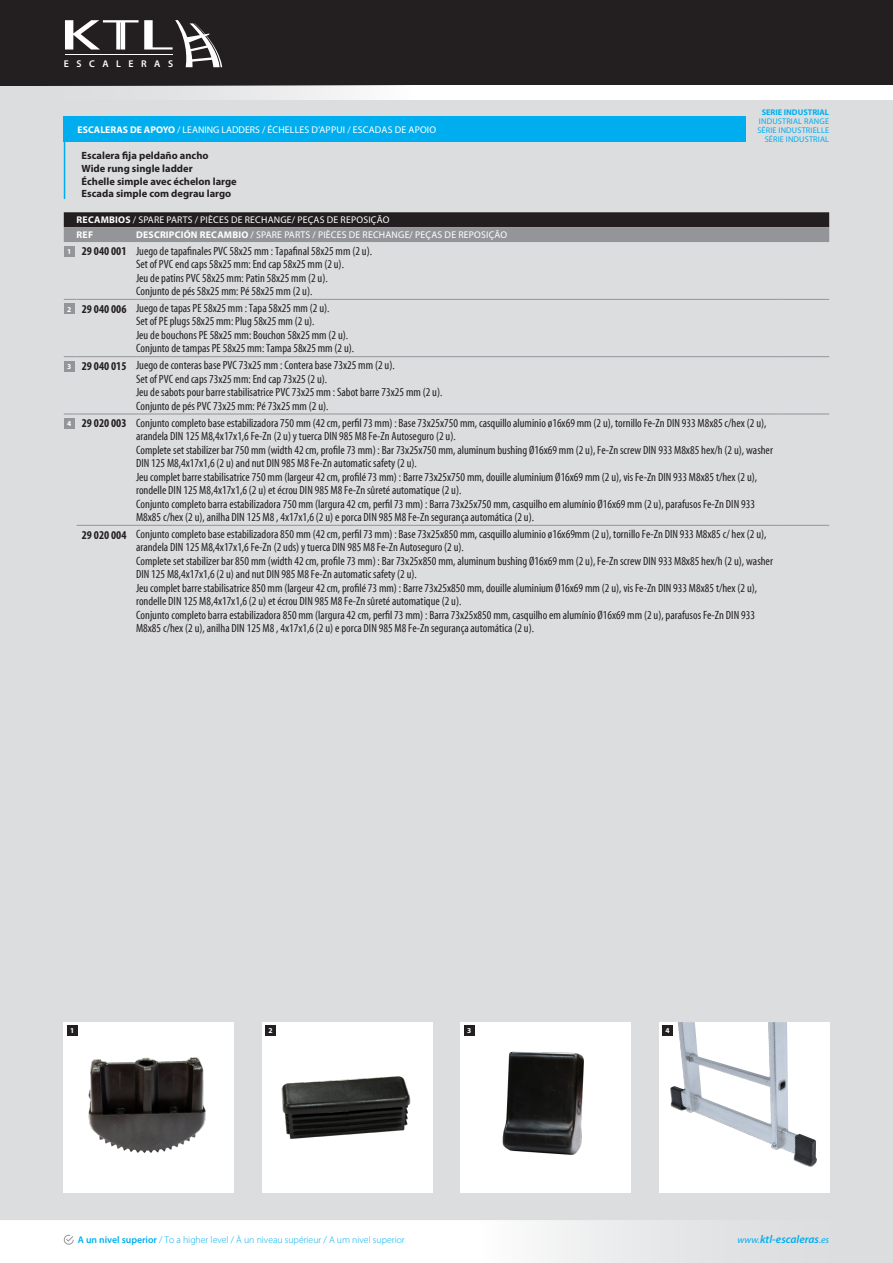
<style>
.page{position:relative;width:893px;height:1263px;background:#fff}
.page>*{position:absolute;margin:0;border:0;box-sizing:border-box;transform-origin:0 0}
.t1{font:condensed 12px/13.5px "Myriad";color:#231f20}
.t2{font:700 condensed 12px "Myriad Pro";color:#231f20}
.t3{font:italic 600 11.25px "Myriad Pro";color:#00aeef}
.t4{font:700 10.5px "Myriad Pro";color:#231f20}
.t5{font:600 9.9px "Myriad Pro";letter-spacing:.765em;color:#fff}
.t6{font:9.75px "Myriad Pro";letter-spacing:.02em;color:#fff}
.t7{font:300 9.75px "Myriad Pro";color:#00aeef}
.t8{font:700 9.75px "Myriad Pro";color:#fff}
.t9{font:8.25px "Myriad Pro";letter-spacing:.02em;color:#00aeef}
.t10{font:700 8.25px "Myriad Pro";color:#00aeef}
.t11{font:700 7.5px "Myriad Pro";color:#fff}
.s1{font-weight:700}
.s2{font-weight:600}
.s3{font-weight:400;font-size:9.75px}
</style>
<div class="page">
<div style="left:0;top:85px;width:893px;height:1178px;background:#dcdddf"></div>
<div style="left:0;top:1221px;width:893px;height:42px;background:linear-gradient(to right,#fff,#dfe0e2)"></div>
<svg style="left:64px;top:1235px;width:10px;height:10px"></svg>
<svg style="left:64px;top:212px;width:765px;height:30px;background:#5c5b5d"></svg>
<svg style="left:64px;top:299px;width:13px;height:1px"></svg>
<svg style="left:64px;top:356px;width:13px;height:1px"></svg>
<hr style="left:77px;top:356px;width:59px;height:1px;background:#939598">
<hr style="left:136px;top:356px;width:642px;height:1px;background:#939598">
<hr style="left:778px;top:356px;width:51px;height:1px;background:#939598">
<svg style="left:64px;top:414px;width:13px;height:1px"></svg>
<hr style="left:77px;top:299px;width:59px;height:1px;background:#939598">
<hr style="left:136px;top:299px;width:642px;height:1px;background:#939598">
<hr style="left:778px;top:299px;width:51px;height:1px;background:#939598">
<hr style="left:77px;top:414px;width:59px;height:1px;background:#939598">
<hr style="left:136px;top:414px;width:642px;height:1px;background:#939598">
<hr style="left:77px;top:525px;width:59px;height:1px;background:#939598">
<hr style="left:136px;top:525px;width:642px;height:1px;background:#939598">
<hr style="left:778px;top:414px;width:51px;height:1px;background:#939598">
<hr style="left:778px;top:525px;width:51px;height:1px;background:#939598">
<div style="left:64px;top:246px;width:10px;height:11px;background:#939598"></div>
<div style="left:64px;top:304px;width:10px;height:10px;background:#939598"></div>
<div style="left:64px;top:361px;width:10px;height:11px;background:#939598"></div>
<div style="left:64px;top:418px;width:10px;height:11px;background:#939598"></div>
<div style="left:0;top:0;width:893px;height:85px;background:#231f20"></div>
<svg style="left:65px;top:20px;width:157px;height:47px"></svg>
<img style="left:64px;top:1022px;width:170px;height:170px">
<div style="left:67px;top:1025px;width:11px;height:11px;background:#231f20"></div>
<img style="left:262px;top:1022px;width:170px;height:170px">
<div style="left:265px;top:1025px;width:11px;height:11px;background:#231f20"></div>
<img style="left:461px;top:1022px;width:170px;height:170px">
<div style="left:464px;top:1025px;width:10px;height:11px;background:#231f20"></div>
<div style="left:659px;top:1022px;width:170px;height:170px;background:#fff"></div>
<img style="left:670px;top:1022px;width:147px;height:145px">
<div style="left:662px;top:1025px;width:11px;height:11px;background:#231f20"></div>
<div style="left:64px;top:116px;width:682px;height:26px;background:#00aeef"></div>
<hr style="left:64px;top:134px;width:1px;height:65px;background:#00aeef">
<svg style="left:0;top:85px;width:893px;height:15px;fill:#fff"></svg>
<p class="t5" style="left:64px;top:57px;width:111px">ESCALERAS</p>
<p class="t6" style="left:78px;top:124px;width:360px"><span class="s1">ESCALERAS DE APOYO</span> / LEANING LADDERS / ÉCHELLES D’APPUI / ESCADAS DE APOIO</p>
<p class="t4" style="left:82px;top:149px;width:128px">Escalera fija peldaño ancho</p>
<p class="t4" style="left:82px;top:162px;width:113px">Wide rung single ladder</p>
<p class="t4" style="left:82px;top:174px;width:157px">Échelle simple avec échelon large</p>
<p class="t4" style="left:82px;top:187px;width:151px">Escada simple com degrau largo</p>
<p class="t6" style="left:77px;top:214px;width:314px"><span class="s1">RECAMBIOS</span> / SPARE PARTS / PIÈCES DE RECHANGE/ PEÇAS DE REPOSIÇÃO</p>
<p class="t8" style="left:77px;top:229px;width:18px">REF</p>
<p class="t6" style="left:136px;top:229px;width:373px"><span class="s1">DESCRIPCIÓN RECAMBIO</span> / SPARE PARTS / PIÈCES DE RECHANGE/ PEÇAS DE REPOSIÇÃO</p>
<p class="t10" style="left:762px;top:106px;width:69px">SERIE INDUSTRIAL</p>
<p class="t9" style="left:759px;top:116px;width:72px">INDUSTRIAL RANGE</p>
<p class="t9" style="left:757px;top:125px;width:73px">SÉRIE INDUSTRIELLE</p>
<p class="t9" style="left:765px;top:134px;width:66px">SÉRIE INDUSTRIAL</p>
<p class="t11" style="left:67px;top:247px;width:6px">1</p>
<p class="t2" style="left:82px;top:244px;width:46px">29 040 001</p>
<p class="t1" style="left:136px;top:244px;width:237px">Juego de tapafinales PVC 58x25 mm : Tapafinal 58x25 mm (2 u).</p>
<p class="t1" style="left:136px;top:258px;width:209px">Set of PVC end caps 58x25 mm: End cap 58x25 mm (2 u).</p>
<p class="t1" style="left:136px;top:271px;width:193px">Jeu de patins PVC 58x25 mm: Patin 58x25 mm (2 u).</p>
<p class="t1" style="left:136px;top:285px;width:178px">Conjunto de pés 58x25 mm: Pé 58x25 mm (2 u).</p>
<p class="t11" style="left:67px;top:304px;width:6px">2</p>
<p class="t2" style="left:82px;top:301px;width:46px">29 040 006</p>
<p class="t1" style="left:136px;top:302px;width:195px">Juego de tapas PE 58x25 mm : Tapa 58x25 mm (2 u).</p>
<p class="t1" style="left:136px;top:315px;width:180px">Set of PE plugs 58x25 mm: Plug 58x25 mm (2 u).</p>
<p class="t1" style="left:136px;top:329px;width:214px">Jeu de bouchons PE 58x25 mm: Bouchon 58x25 mm (2 u).</p>
<p class="t1" style="left:136px;top:342px;width:220px">Conjunto de tampas PE 58x25 mm: Tampa 58x25 mm (2 u).</p>
<p class="t11" style="left:67px;top:362px;width:6px">3</p>
<p class="t2" style="left:82px;top:358px;width:46px">29 040 015</p>
<p class="t1" style="left:136px;top:359px;width:260px">Juego de conteras base PVC 73x25 mm : Contera base 73x25 mm (2 u).</p>
<p class="t1" style="left:136px;top:373px;width:193px">Set of PVC end caps 73x25 mm: End cap 73x25 (2 u).</p>
<p class="t1" style="left:136px;top:386px;width:308px">Jeu de sabots pour barre stabilisatrice PVC 73x25 mm : Sabot barre 73x25 mm (2 u).</p>
<p class="t1" style="left:136px;top:400px;width:194px">Conjunto de pés PVC 73x25 mm: Pé 73x25 mm (2 u).</p>
<p class="t11" style="left:67px;top:419px;width:6px">4</p>
<p class="t2" style="left:82px;top:416px;width:46px">29 020 003</p>
<p class="t1" style="left:136px;top:416px;width:632px">Conjunto completo base estabilizadora 750 mm (42 cm, perfil 73 mm) : Base 73x25x750 mm, casquillo aluminio ø16x69 mm (2 u), tornillo Fe-Zn DIN 933 M8x85 c/hex (2 u), arandela DIN 125 M8,4x17x1,6 Fe-Zn (2 u) y tuerca DIN 985 M8 Fe-Zn Autoseguro (2 u).</p>
<p class="t1" style="left:136px;top:443px;width:638px">Complete set stabilizer bar 750 mm (width 42 cm, profile 73 mm) : Bar 73x25x750 mm, aluminum bushing Ø16x69 mm (2 u), Fe-Zn screw DIN 933 M8x85 hex/h (2 u), washer<br>DIN 125 M8,4x17x1,6 (2 u) and nut DIN 985 M8 Fe-Zn automatic safety (2 u).</p>
<p class="t1" style="left:136px;top:470px;width:623px">Jeu complet barre stabilisatrice 750 mm (largeur 42 cm, profilé 73 mm) : Barre 73x25x750 mm, douille aluminium Ø16x69 mm (2 u), vis Fe-Zn DIN 933 M8x85 t/hex (2 u), rondelle DIN 125 M8,4x17x1,6 (2 u) et écrou DIN 985 M8 Fe-Zn sûreté automatique (2 u).</p>
<p class="t1" style="left:136px;top:497px;width:620px">Conjunto completo barra estabilizadora 750 mm (largura 42 cm, perfil 73 mm) : Barra 73x25x750 mm, casquilho em alumínio Ø16x69 mm (2 u), parafusos Fe-Zn DIN 933<br>M8x85 c/hex (2 u), anilha DIN 125 M8 , 4x17x1,6 (2 u) e porca DIN 985 M8 Fe-Zn segurança automática (2 u).</p>
<p class="t2" style="left:82px;top:527px;width:46px">29 020 004</p>
<p class="t1" style="left:136px;top:528px;width:632px">Conjunto completo base estabilizadora 850 mm (42 cm, perfil 73 mm) : Base 73x25x850 mm, casquillo aluminio ø16x69mm (2 u), tornillo Fe-Zn DIN 933 M8x85 c/ hex (2 u), arandela DIN 125 M8,4x17x1,6 Fe-Zn (2 uds) y tuerca DIN 985 M8 Fe-Zn Autoseguro (2 u).</p>
<p class="t1" style="left:136px;top:555px;width:638px">Complete set stabilizer bar 850 mm (width 42 cm, profile 73 mm) : Bar 73x25x850 mm, aluminum bushing Ø16x69 mm (2 u), Fe-Zn screw DIN 933 M8x85 hex/h (2 u), washer<br>DIN 125 M8,4x17x1,6 (2 u) and nut DIN 985 M8 Fe-Zn automatic safety (2 u).</p>
<p class="t1" style="left:136px;top:582px;width:623px">Jeu complet barre stabilisatrice 850 mm (largeur 42 cm, profilé 73 mm) : Barre 73x25x850 mm, douille aluminium Ø16x69 mm (2 u), vis Fe-Zn DIN 933 M8x85 t/hex (2 u), rondelle DIN 125 M8,4x17x1,6 (2 u) et écrou DIN 985 M8 Fe-Zn sûreté automatique (2 u).</p>
<p class="t1" style="left:136px;top:609px;width:620px">Conjunto completo barra estabilizadora 850 mm (largura 42 cm, perfil 73 mm) : Barra 73x25x850 mm, casquilho em alumínio Ø16x69 mm (2 u), parafusos Fe-Zn DIN 933<br>M8x85 c/hex (2 u), anilha DIN 125 M8 , 4x17x1,6 (2 u) e porca DIN 985 M8 Fe-Zn segurança automática (2 u).</p>
<p class="t11" style="left:70px;top:1026px;width:6px">1</p>
<p class="t11" style="left:269px;top:1026px;width:6px">2</p>
<p class="t11" style="left:467px;top:1026px;width:6px">3</p>
<p class="t11" style="left:665px;top:1026px;width:6px">4</p>
<p class="t7" style="left:78px;top:1234px;width:328px"><span class="s2">A un nivel superior</span> / To a higher level / À un niveau supérieur / A um nivel superior</p>
<p class="t3" style="left:737px;top:1232px;width:93px"><span class="s3">www.</span>ktl-escaleras<span class="s3">.es</span></p>
</div>
